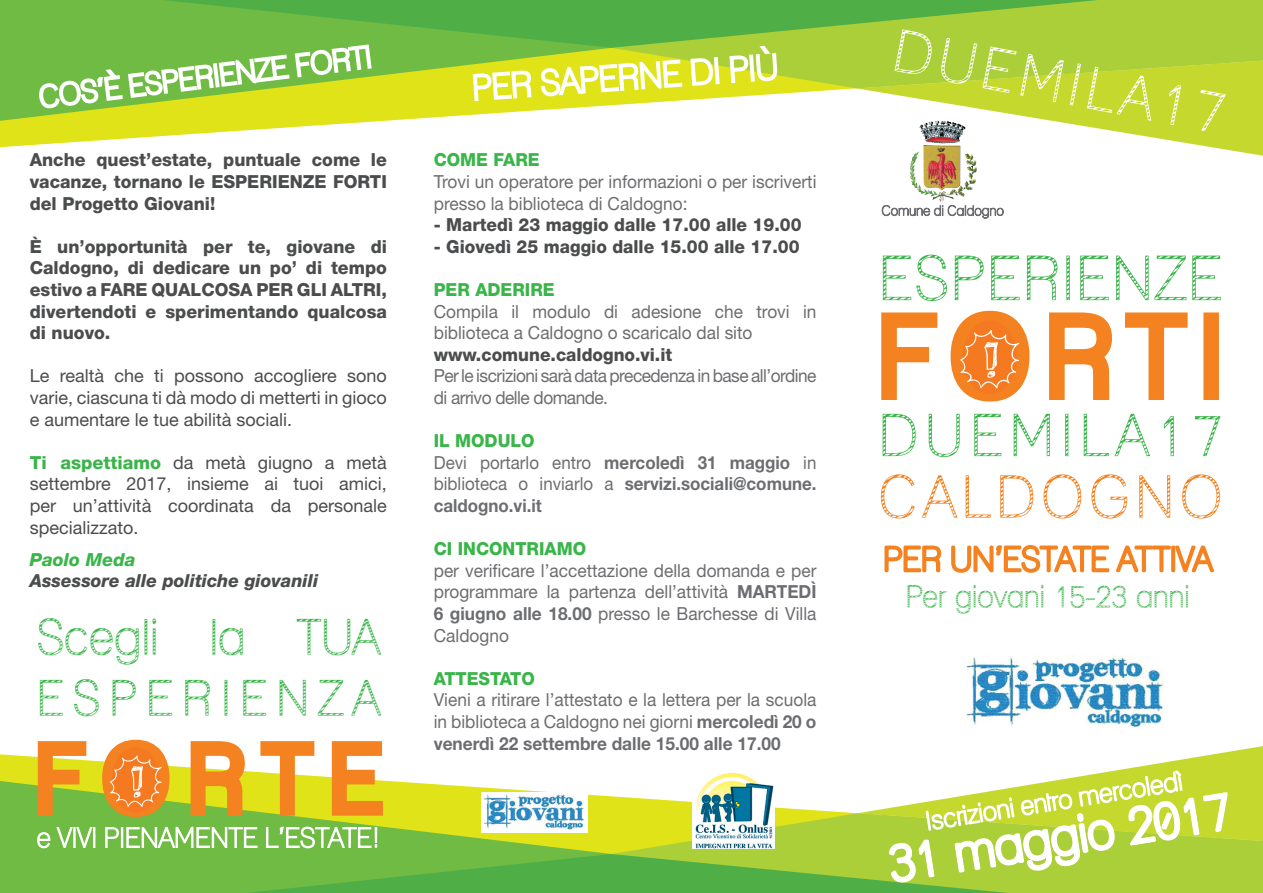
<style>
.page{position:relative;width:1263px;height:893px;background:#fff}
.page>*{position:absolute;margin:0;border:0;box-sizing:border-box;transform-origin:0 0}
.t1{font:60px "Lane Cane";letter-spacing:.03em;color:#3ab54a}
.t2{font:57px "Lane Cane";letter-spacing:.125em;color:#3ab54a}
.t3{font:57px "Lane Cane";letter-spacing:.1em;color:#f58220}
.t4{font:48px/61.5px "Lane Cane";letter-spacing:.19em;color:#3ab54a}
.t5{font:30px "Lane Cane";color:#3ab54a}
.t6{font:18px/21.6px "Helvetica Neue LT Std";color:#6c6d70;scale:.96 1}
.t7{font:800 18px/21.6px "Helvetica Neue LT Std";color:#4b4c4d;text-align:justify}
.t8{font:18px/21.6px "Helvetica Neue LT Std";color:#4b4c4d;text-align:justify}
.t9{font:800 18px "Helvetica Neue LT Std";color:#4b4c4d;scale:.96 1}
.t10{font:700 18px/21.6px "Helvetica Neue LT Std";color:#6c6d70;text-align:justify;scale:.94 1}
.t11{font:18px/21.6px "Helvetica Neue LT Std";letter-spacing:-.03em;color:#6c6d70;scale:.96 1}
.t12{font:800 18px "Helvetica Neue LT Std";color:#3ab54a;scale:.96 1}
.t13{font:italic 800 18px "Helvetica Neue LT Std";color:#4b4c4d}
.t14{font:italic 800 18px "Helvetica Neue LT Std";color:#3ab54a}
.s1{font-weight:800;color:#3ab54a}
.s2{font-weight:400}
.s3{font-weight:700}
</style>
<div class="page">
<div style="left:0;top:781px;width:32px;height:112px;background:#70bb44"></div>
<div style="left:0;top:0;width:37px;height:121px;background:#70bb44"></div>
<div style="left:1203px;top:312px;width:16px;height:88px;border:12px solid #f58220"></div>
<img style="left:966px;top:655px;width:198px;height:73px">
<svg style="left:881px;top:205px;width:123px;height:14px"></svg>
<svg style="left:881px;top:310px;width:336px;height:263px"></svg>
<svg style="left:32px;top:739px;width:1231px;height:154px"></svg>
<svg style="left:37px;top:0;width:1226px;height:156px"></svg>
<p class="t7" style="left:30px;top:149px;width:359px">Anche quest’estate, puntuale come le vacanze, tornano le ESPERIENZE FORTI del Progetto Giovani!</p>
<p class="t7" style="left:30px;top:235px;width:359px">È un’opportunità per te, giovane di Caldogno, di dedicare un po’ di tempo estivo a FARE QUALCOSA PER GLI ALTRI, divertendoti e sperimentando qualcosa di nuovo.</p>
<p class="t8" style="left:30px;top:365px;width:359px">Le realtà che ti possono accogliere sono varie, ciascuna ti dà modo di metterti in gioco e aumentare le tue abilità sociali.</p>
<p class="t8" style="left:30px;top:451px;width:359px"><span class="s1">Ti aspettiamo</span> da metà giugno a metà settembre 2017, insieme ai tuoi amici, per un’attività coordinata da personale specializzato.</p>
<p class="t14" style="left:30px;top:548px;width:107px">Paolo Meda</p>
<p class="t13" style="left:30px;top:570px;width:290px">Assessore alle politiche giovanili</p>
<p class="t4" style="left:37px;top:605px;width:345px">Scegli la TUA<br>ESPERIENZA</p>
<p class="t12" style="left:434px;top:149px;width:112px">COME FARE</p>
<p class="t6" style="left:434px;top:170px;width:400px">Trovi un operatore per informazioni o per iscriverti presso la biblioteca di Caldogno:</p>
<p class="t9" style="left:434px;top:214px;width:385px">- Martedì 23 maggio dalle 17.00 alle 19.00</p>
<p class="t9" style="left:434px;top:236px;width:383px">- Giovedì 25 maggio dalle 15.00 alle 17.00</p>
<p class="t12" style="left:434px;top:279px;width:127px">PER ADERIRE</p>
<p class="t6" style="left:434px;top:300px;width:400px">Compila il modulo di adesione che trovi in biblioteca a Caldogno o scaricalo dal sito</p>
<p class="t9" style="left:434px;top:344px;width:250px">www.comune.caldogno.vi.it</p>
<p class="t11" style="left:434px;top:365px;width:400px">Per le iscrizioni sarà data precedenza in base all’ordine di arrivo delle domande.</p>
<p class="t12" style="left:434px;top:430px;width:107px">IL MODULO</p>
<p class="t10" style="left:434px;top:451px;width:409px"><span class="s2">Devi portarlo entro</span> mercoledì 31 maggio <span class="s2">in biblioteca o inviarlo a</span> servizi.sociali@comune. caldogno.vi.it</p>
<p class="t12" style="left:434px;top:538px;width:160px">CI INCONTRIAMO</p>
<p class="t6" style="left:434px;top:559px;width:400px;text-align:justify">per verificare l’accettazione della domanda e per programmare la partenza dell’attività <span class="s3">MARTEDÌ 6 giugno alle 18.00</span> presso le Barchesse di Villa Caldogno</p>
<p class="t12" style="left:434px;top:668px;width:107px">ATTESTATO</p>
<p class="t6" style="left:434px;top:689px;width:400px;text-align:justify">Vieni a ritirare l’attestato e la lettera per la scuola in biblioteca a Caldogno nei giorni <span class="s3">mercoledì 20 o venerdì 22 settembre dalle 15.00 alle 17.00</span></p>
<p class="t1" style="left:879px;top:241px;width:345px">ESPERIENZE</p>
<p class="t2" style="left:879px;top:400px;width:345px">DUEMILA17</p>
<p class="t3" style="left:879px;top:461px;width:345px">CALDOGNO</p>
<p class="t5" style="left:906px;top:577px;width:285px">Per giovani 15-23 anni</p>
</div>
